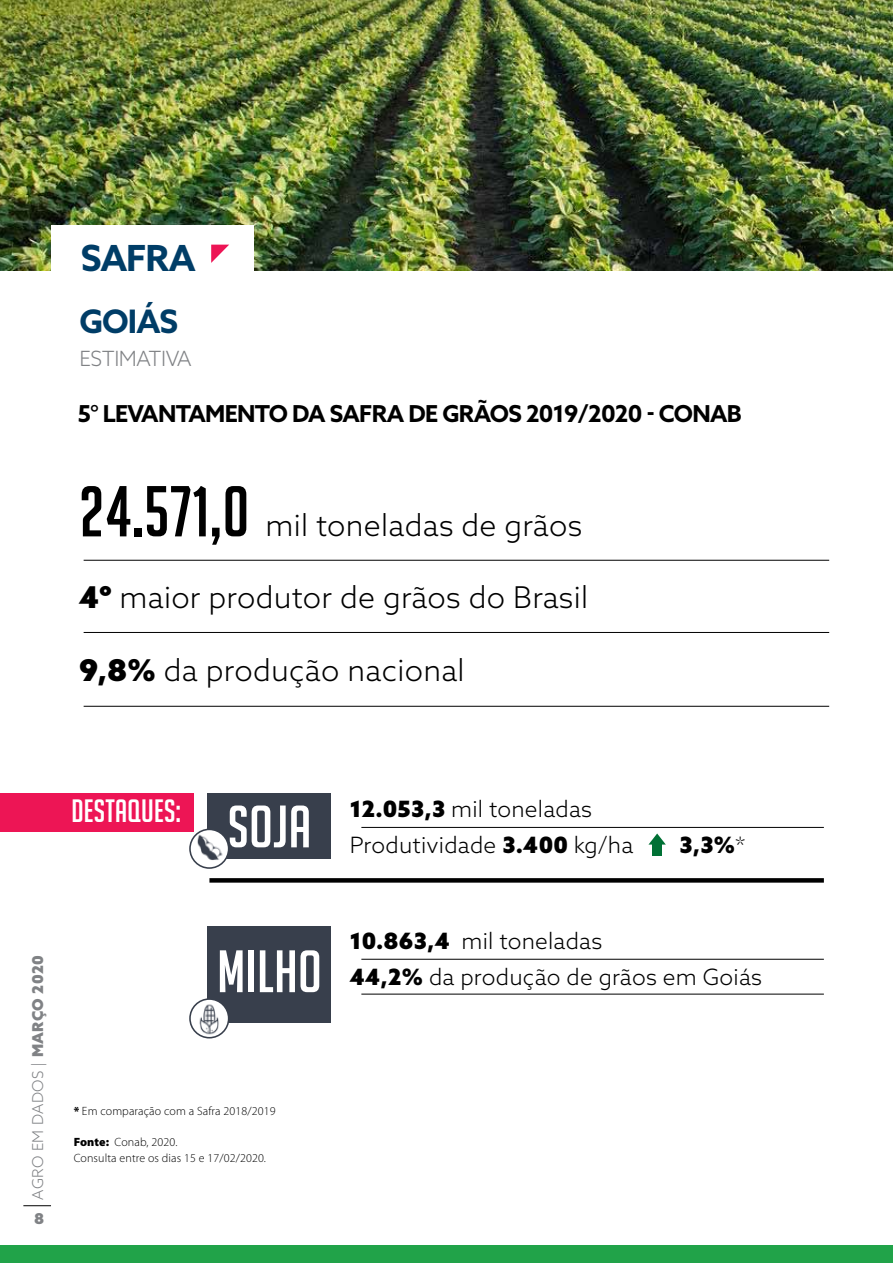
<style>
.page{position:relative;width:893px;height:1263px;background:#fff}
.page>*{position:absolute;margin:0;border:0;box-sizing:border-box;transform-origin:0 0}
.t1{font:70.05px "Big Noodle Titling";color:#000}
.t2{font:58.2px "Big Noodle Titling";letter-spacing:.01em;color:#fff}
.t3{font:700 36px "Azo Sans";color:#003d67}
.t4{font:700 32.4px "Azo Sans";color:#003d67}
.t5{font:31.5px "Big Noodle Titling";letter-spacing:.01em;color:#fff}
.t6{font:300 30px "Azo Sans";letter-spacing:.01em;color:#000}
.t7{font:700 23.4px "Azo Sans";letter-spacing:-.03em;color:#000}
.t8{font:300 22.5px/36px "Azo Sans";letter-spacing:.01em;color:#000}
.t9{font:900 22.5px "Azo Sans";color:#000}
.t10{font:300 21px "Azo Sans";color:#808285}
.t11{font:300 15px "Azo Sans";letter-spacing:.025em;color:#808285}
.t12{font:900 15px "Azo Sans";color:#808285}
.t13{font:300 12px/15.6px "Myriad Pro";letter-spacing:.01em;color:#000}
.s1{font-weight:900}
.s2{font-size:58.2px}
.s3{font-weight:300}
</style>
<div class="page">
<svg style="left:23px;top:1205px;width:28px;height:1px"></svg>
<div style="left:0;top:1245px;width:893px;height:18px;background:#21a349"></div>
<div style="left:0;top:793px;width:193px;height:38px;background:#ed1555"></div>
<img style="left:0;top:0;width:893px;height:270px">
<div style="left:51px;top:225px;width:203px;height:62px;background:#fff"></div>
<svg style="left:211px;top:245px;width:18px;height:18px"></svg>
<svg style="left:649px;top:833px;width:17px;height:11px"></svg>
<div style="left:652px;top:844px;width:10px;height:12px;background:#007135"></div>
<hr style="left:84px;top:560px;width:745px;height:1px;background:#000">
<hr style="left:84px;top:632px;width:745px;height:1px;background:#000">
<hr style="left:84px;top:706px;width:745px;height:1px;background:#000">
<hr style="left:361px;top:994px;width:463px;height:1px;background:#000">
<hr style="left:361px;top:827px;width:463px;height:1px;background:#000">
<hr style="left:361px;top:959px;width:463px;height:1px;background:#000">
<div style="left:209px;top:878px;width:615px;height:5px;background:#000"></div>
<div style="left:207px;top:793px;width:124px;height:66px;background:#383f4c"></div>
<div style="left:207px;top:926px;width:124px;height:97px;background:#383f4c"></div>
<svg style="left:190px;top:829px;width:39px;height:39px"></svg>
<div style="left:189px;top:828px;width:40px;height:41px;border:2px solid #383f4c;border-radius:50%"></div>
<svg style="left:190px;top:999px;width:39px;height:39px"></svg>
<div style="left:189px;top:998px;width:40px;height:40px;border:2px solid #383f4c;border-radius:50%"></div>
<img style="left:191px;top:832px;width:36px;height:36px">
<img style="left:191px;top:1002px;width:36px;height:35px">
<h3 class="t3" style="left:81px;top:234px;width:90px">SAFRA</h3>
<h3 class="t4" style="left:79px;top:299px;width:43px">GOIÁS</h3>
<p class="t10" style="left:79px;top:344px;width:24px">Estimativa</p>
<p class="t7" style="left:78px;top:398px;width:128px">5° LEVANTAME</p>
<p class="t7" style="left:237px;top:398px;width:506px">NTO DA SAFRA DE GRÃOS 2019/2020 - CONAB</p>
<h1 class="t1" style="left:79px;top:474px;width:172px">24.571,0</h1>
<h3 class="t6" style="left:265px;top:506px;width:318px">mil toneladas de grãos</h3>
<h3 class="t6" style="left:79px;top:578px;width:510px"><span class="s1">4º</span> maior produtor de grãos do Brasil</h3>
<h3 class="t6" style="left:79px;top:650px;width:387px"><span class="s1">9,8%</span> da produção nacional</h3>
<h3 class="t5" style="left:71px;top:794px;width:241px">DESTAQUES: <span class="s2">SOJA</span></h3>
<p class="t11" style="left:28px;top:1199px;width:246px;rotate:-90deg">AGRO EM DADOS | <span class="s1">março 2020</span></p>
<p class="t12" style="left:34px;top:1208px;width:12px">8</p>
<h2 class="t2" style="left:217px;top:940px;width:106px">MILHO</h2>
<p class="t13" style="left:74px;top:1103px;width:203px"><span class="s1">*</span> Em comparação com a Safra 2018/2019</p>
<p class="t13" style="left:74px;top:1134px;width:194px"><span class="s1">Fonte:</span> Conab, 2020.<br>Consulta entre os dias 15 e 17/02/2020.</p>
<p class="t8" style="left:350px;top:791px;width:285px"><span class="s1">12.053,3</span> mil toneladas<br>Produtividade <span class="s1">3.400</span> kg/ha</p>
<p class="t9" style="left:679px;top:830px;width:68px">3,3%<span class="s3">*</span></p>
<p class="t8" style="left:350px;top:923px;width:414px"><span class="s1">10.863,4</span> mil toneladas<br><span class="s1">44,2%</span> da produção de grãos em Goiás</p>
</div>
